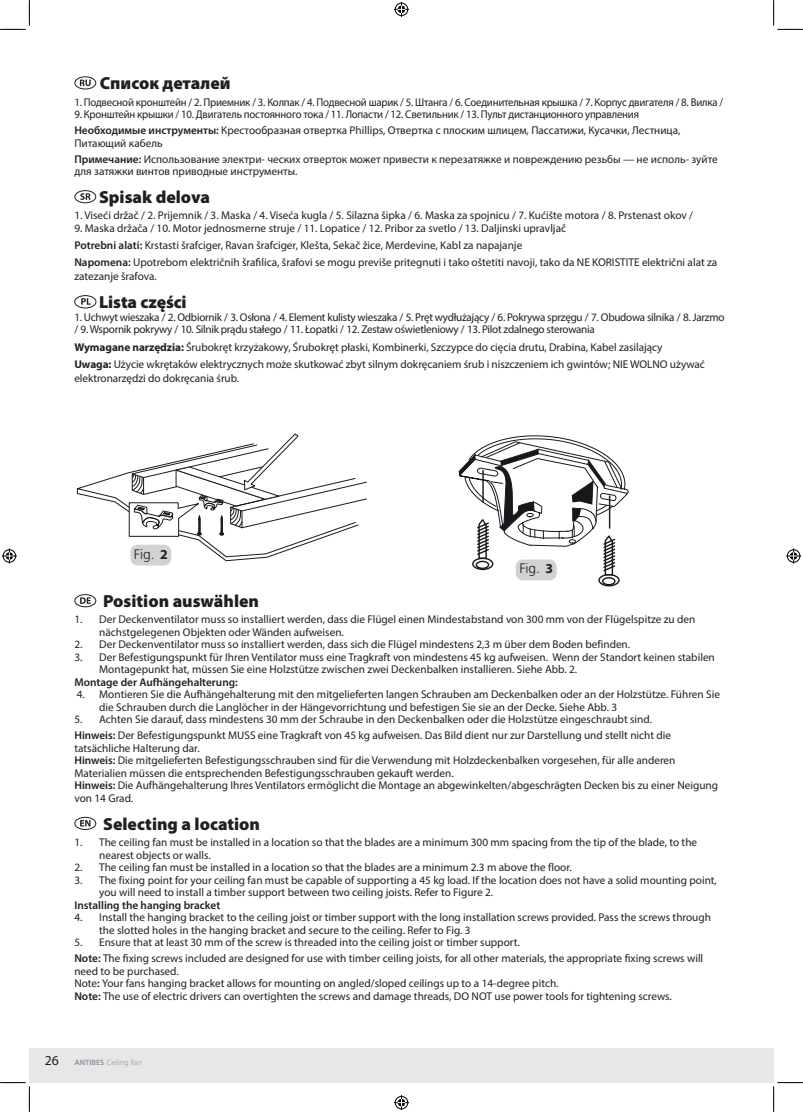
<style>
.page{position:relative;width:803px;height:1112px;background:#fff}
.page>*{position:absolute;margin:0;border:0;box-sizing:border-box;transform-origin:0 0}
.t1{font:900 17.5px "Myriad Pro";color:#231f20}
.t2{font:300 13.75px "Frutiger";color:#231f20}
.t3{font:11.25px/12.5px "Myriad Pro";color:#231f20}
.t4{font:11.25px/16px "Myriad Pro";letter-spacing:-.02em;color:#231f20;scale:.96 1}
.t5{font:11.25px/12.5px "Myriad Pro";letter-spacing:-.025em;color:#231f20}
.t6{font:600 11.25px "Myriad Pro";color:#231f20}
.t7{font:300 7.5px "Frutiger";color:#939598}
.s1{font-weight:600}
.s2{font-weight:700}
.s3{font-family:"Myriad Pro";font-weight:700}
.s4{font-family:"Myriad Pro";font-weight:400;font-size:13.75px;color:#231f20}
</style>
<div class="page">
<div style="left:29px;top:1047px;width:744px;height:35px;background:#e6e7e9"></div>
<div style="left:74px;top:594px;width:22px;height:13px;border:1px solid #231f20;border-radius:50%"></div>
<svg style="left:80px;top:597px;width:11px;height:6px"></svg>
<div style="left:74px;top:816px;width:22px;height:13px;border:1px solid #231f20;border-radius:50%"></div>
<svg style="left:80px;top:820px;width:10px;height:6px"></svg>
<svg style="left:76px;top:433px;width:291px;height:128px"></svg>
<div style="left:74px;top:76px;width:22px;height:13px;border:1px solid #231f20;border-radius:50%"></div>
<svg style="left:80px;top:79px;width:11px;height:7px"></svg>
<div style="left:74px;top:190px;width:22px;height:13px;border:1px solid #231f20;border-radius:50%"></div>
<svg style="left:80px;top:193px;width:11px;height:7px"></svg>
<svg style="left:81px;top:298px;width:10px;height:6px"></svg>
<div style="left:74px;top:295px;width:22px;height:13px;border:1px solid #231f20;border-radius:50%"></div>
<div style="left:598px;top:574px;width:22px;height:12px;border:1px solid #1a191d;border-radius:50%"></div>
<div style="left:602px;top:577px;width:13px;height:8px;border:1px solid #1a191d;border-radius:50%"></div>
<svg style="left:458px;top:435px;width:171px;height:141px"></svg>
<div style="left:130px;top:544px;width:41px;height:21px;background:#d1d2d4;border-radius:7px"></div>
<div style="left:516px;top:559px;width:41px;height:21px;background:#d1d2d4;border-radius:7px"></div>
<svg style="left:0;top:0;width:30px;height:30px"></svg>
<svg style="left:0;top:1082px;width:30px;height:29px"></svg>
<svg style="left:773px;top:0;width:30px;height:30px"></svg>
<svg style="left:773px;top:1081px;width:30px;height:30px"></svg>
<svg style="left:394px;top:2px;width:15px;height:15px"></svg>
<svg style="left:394px;top:1095px;width:15px;height:14px"></svg>
<svg style="left:2px;top:548px;width:15px;height:15px"></svg>
<svg style="left:786px;top:548px;width:15px;height:15px"></svg>
<h1 class="t1" style="left:100px;top:74px;width:132px">Список деталей</h1>
<p class="t4" style="left:74px;top:93px;width:677px">1. Подвесной кронштейн / 2. Приемник / 3. Колпак / 4. Подвесной шарик / 5. Штанга / 6. Соединительная крышка / 7. Корпус двигателя / 8. Вилка /</p>
<p class="t4" style="left:74px;top:106px;width:633px">9. Кронштейн крышки / 10. Двигатель постоянного тока / 11. Лопасти / 12. Светильник / 13. Пульт дистанционного управления<br><span class="s1">Необходимые инструменты:</span> Крестообразная отвертка Phillips, Отвертка с плоским шлицем, Пассатижи, Кусачки, Лестница,</p>
<p class="t3" style="left:74px;top:135px;width:645px;line-height:16px">Питающий кабель<br><span class="s1">Примечание:</span> Использование электри- ческих отверток может привести к перезатяжке и повреждению резьбы — не исполь- зуйте</p>
<p class="t3" style="left:74px;top:165px;width:225px">для затяжки винтов приводные инструменты.</p>
<h1 class="t1" style="left:99px;top:187px;width:113px">Spisak delova</h1>
<p class="t3" style="left:74px;top:209px;width:620px">1. Viseći držač / 2. Prijemnik / 3. Maska / 4. Viseća kugla / 5. Silazna šipka / 6. Maska za spojnicu / 7. Kućište motora / 8. Prstenast okov /</p>
<p class="t3" style="left:74px;top:219px;width:644px;line-height:17.2px">9. Maska držača / 10. Motor jednosmerne struje / 11. Lopatice / 12. Pribor za svetlo / 13. Daljinski upravljač<br><span class="s1">Potrebni alati:</span> Krstasti šrafciger, Ravan šrafciger, Klešta, Sekač žice, Merdevine, Kabl za napajanje<br><span class="s1">Napomena:</span> Upotrebom električnih šrafilica, šrafovi se mogu previše pritegnuti i tako oštetiti navoji, tako da NE KORISTITE električni alat za</p>
<p class="t3" style="left:74px;top:270px;width:84px">zatezanje šrafova.</p>
<h1 class="t1" style="left:99px;top:292px;width:89px">Lista części</h1>
<p class="t5" style="left:74px;top:310px;width:652px">1. Uchwyt wieszaka / 2. Odbiornik / 3. Osłona / 4. Element kulisty wieszaka / 5. Pręt wydłużający / 6. Pokrywa sprzęgu / 7. Obudowa silnika / 8. Jarzmo / 9. Wspornik pokrywy / 10. Silnik prądu stałego / 11. Łopatki / 12. Zestaw oświetleniowy / 13. Pilot zdalnego sterowania</p>
<p class="t3" style="left:74px;top:338px;width:632px;line-height:17.2px"><span class="s2">Wymagane narzędzia:</span> Śrubokręt krzyżakowy, Śrubokręt płaski, Kombinerki, Szczypce do cięcia drutu, Drabina, Kabel zasilający<br><span class="s2">Uwaga:</span> Użycie wkrętaków elektrycznych może skutkować zbyt silnym dokręcaniem śrub i niszczeniem ich gwintów; NIE WOLNO używać</p>
<p class="t3" style="left:74px;top:371px;width:166px">elektronarzędzi do dokręcania śrub.</p>
<p class="t2" style="left:134px;top:546px;width:35px">Fig. <span class="s3">2</span></p>
<p class="t2" style="left:519px;top:560px;width:35px">Fig. <span class="s3">3</span></p>
<h1 class="t1" style="left:103px;top:591px;width:157px">Position auswählen</h1>
<p class="t3" style="left:99px;top:613px;width:598px;text-indent:-25px">1. Der Deckenventilator muss so installiert werden, dass die Flügel einen Mindestabstand von 300 mm von der Flügelspitze zu den nächstgelegenen Objekten oder Wänden aufweisen.</p>
<p class="t3" style="left:74px;top:638px;width:557px">2. Der Deckenventilator muss so installiert werden, dass sich die Flügel mindestens 2,3 m über dem Boden befinden.</p>
<p class="t3" style="left:99px;top:650px;width:617px;text-indent:-25px">3. Der Befestigungspunkt für Ihren Ventilator muss eine Tragkraft von mindestens 45 kg aufweisen. Wenn der Standort keinen stabilen<br>Montagepunkt hat, müssen Sie eine Holzstütze zwischen zwei Deckenbalken installieren. Siehe Abb. 2.</p>
<p class="t6" style="left:74px;top:674px;width:165px">Montage der Aufhängehalterung:</p>
<p class="t3" style="left:99px;top:688px;width:622px;text-indent:-22px">4. Montieren Sie die Aufhängehalterung mit den mitgelieferten langen Schrauben am Deckenbalken oder an der Holzstütze. Führen Sie die Schrauben durch die Langlöcher in der Hängevorrichtung und befestigen Sie sie an der Decke. Siehe Abb. 3</p>
<p class="t3" style="left:74px;top:711px;width:598px;line-height:16px">5. Achten Sie darauf, dass mindestens 30 mm der Schraube in den Deckenbalken oder die Holzstütze eingeschraubt sind.<br><span class="s1">Hinweis:</span> Der Befestigungspunkt MUSS eine Tragkraft von 45 kg aufweisen. Das Bild dient nur zur Darstellung und stellt nicht die</p>
<p class="t3" style="left:74px;top:741px;width:645px">tatsächliche Halterung dar.<br><span class="s1">Hinweis:</span> Die mitgelieferten Befestigungsschrauben sind für die Verwendung mit Holzdeckenbalken vorgesehen, für alle anderen Materialien müssen die entsprechenden Befestigungsschrauben gekauft werden.<br><span class="s1">Hinweis:</span> Die Aufhängehalterung Ihres Ventilators ermöglicht die Montage an abgewinkelten/abgeschrägten Decken bis zu einer Neigung von 14 Grad.</p>
<h1 class="t1" style="left:103px;top:813px;width:158px">Selecting a location</h1>
<p class="t3" style="left:99px;top:835px;width:599px;text-indent:-25px">1. The ceiling fan must be installed in a location so that the blades are a minimum 300 mm spacing from the tip of the blade, to the nearest objects or walls.</p>
<p class="t3" style="left:74px;top:860px;width:499px">2. The ceiling fan must be installed in a location so that the blades are a minimum 2.3 m above the floor.</p>
<p class="t3" style="left:99px;top:873px;width:619px;text-indent:-25px">3. The fixing point for your ceiling fan must be capable of supporting a 45 kg load. If the location does not have a solid mounting point, you will need to install a timber support between two ceiling joists. Refer to Figure 2.</p>
<p class="t6" style="left:74px;top:897px;width:147px">Installing the hanging bracket</p>
<p class="t3" style="left:99px;top:910px;width:613px;text-indent:-25px">4. Install the hanging bracket to the ceiling joist or timber support with the long installation screws provided. Pass the screws through the slotted holes in the hanging bracket and secure to the ceiling. Refer to Fig. 3</p>
<p class="t3" style="left:74px;top:933px;width:630px;line-height:16px">5. Ensure that at least 30 mm of the screw is threaded into the ceiling joist or timber support.<br><span class="s1">Note:</span> The fixing screws included are designed for use with timber ceiling joists, for all other materials, the appropriate fixing screws will</p>
<p class="t3" style="left:74px;top:964px;width:599px">need to be purchased.<br>Note<span class="s1">:</span> Your fans hanging bracket allows for mounting on angled/sloped ceilings up to a 14-degree pitch.<br><span class="s1">Note:</span> The use of electric drivers can overtighten the screws and damage threads, DO NOT use power tools for tightening screws.</p>
<p class="t7" style="left:45px;top:1058px;width:99px"><span class="s4">26</span> <span class="s2">ANTIBES</span> Ceiling Fan</p>
</div>
